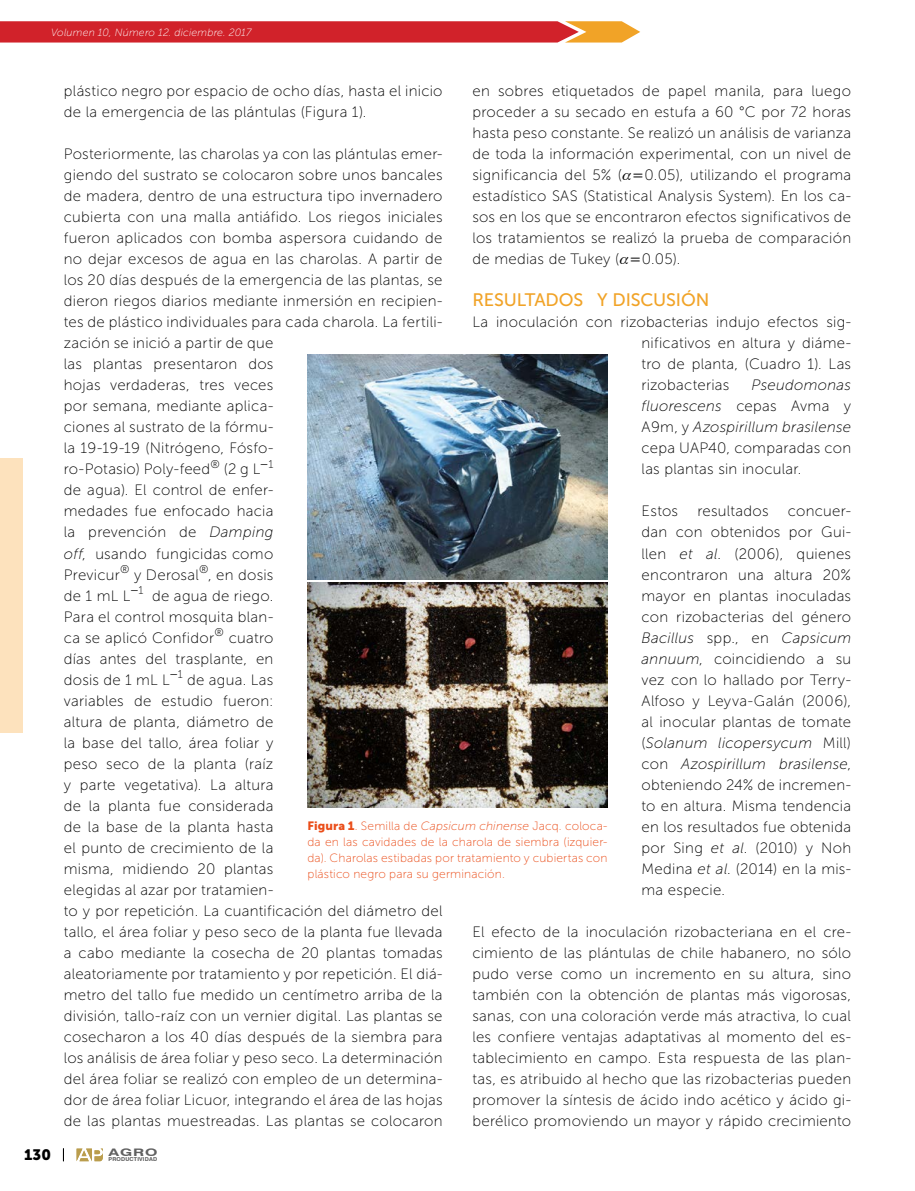
<style>
.page{position:relative;width:915px;height:1191px;background:#fff}
.page>*{position:absolute;margin:0;border:0;box-sizing:border-box;transform-origin:0 0}
.t1{font:18px "Museo Sans 500";letter-spacing:-.005em;color:#f1a327}
.t2{font:15px/21px "Museo Sans 100";letter-spacing:.02em;color:#000;text-align:justify}
.t3{font:15px "Museo Sans 900";color:#000}
.t4{font:300 13.5px "The Sans 3";color:#fff}
.t5{font:12px/16.2px "Museo Sans 100";letter-spacing:.015em;color:#ea4d19;text-align:justify}
.t6{font:11.25px "Museo Sans 100";color:#000}
.t7{font:italic 10.5px "Museo Sans 100";letter-spacing:.02em;color:#fff}
.t8{font:700 10.35px "Swiss 721 BT";color:#000;scale:1.52 1}
.t9{font:700 5.4px "Swiss 721 BT";letter-spacing:.03em;color:#000}
.s1{font-style:italic}
.s2{font-family:"Museo Sans 900"}
</style>
<div class="page">
<svg style="left:77px;top:1148px;width:26px;height:13px"></svg>
<svg style="left:63px;top:1148px;width:1px;height:13px"></svg>
<div style="left:0;top:458px;width:22px;height:275px;background:#fde2bd"></div>
<svg style="left:0;top:21px;width:640px;height:22px;background:#d63936"></svg>
<img style="left:307px;top:355px;width:300px;height:224px">
<img style="left:307px;top:582px;width:300px;height:225px">
<p class="t4" style="left:51px;top:21px;width:274px">Biofertilizantes y producción de caña de azúcar</p>
<p class="t7" style="left:51px;top:27px;width:202px">Volumen 10, Número 12. diciembre. 2017</p>
<p class="t2" style="left:472px;top:81px;width:380px">en sobres etiquetados de papel manila, para luego proceder a su secado en estufa a 60 °C por 72 horas hasta peso constante. Se realizó un análisis de varianza de toda la información experimental, con un nivel de significancia del 5% (</p>
<p class="t2" style="left:64px;top:81px;width:380px">plástico negro por espacio de ocho días, hasta el inicio de la emergencia de las plántulas (Figura 1).</p>
<p class="t2" style="left:64px;top:144px;width:380px;text-align:left">Posteriormente, las charolas ya con las plántulas emer&shy;giendo del sustrato se colocaron sobre unos bancales de madera, dentro de una estructura tipo invernadero cubierta con una malla antiáfido. Los riegos iniciales fueron aplicados con bomba aspersora cuidando de no dejar excesos de agua en las charolas. A partir de los 20 días después de la emergencia de las plantas, se dieron riegos diarios mediante inmersión en recipien&shy;tes de plástico individuales para cada charola. La fertili&shy;zación se inició a partir de que<br>las plantas presentaron dos<br>hojas verdaderas, tres veces<br>por semana, mediante aplica-<br>ciones al sustrato de la fórmu-<br>la 19-19-19 (Nitrógeno, Fósfo-<br>ro-Potasio) Poly-feed<sup>®</sup> (2 g L</p>
<p class="t2" style="left:472px;top:165px;width:380px;text-indent:172px">0.05), utilizando el programa estadístico SAS (Statistical Analysis System). En los ca&shy;sos en los que se encontraron efectos significativos de los tratamientos se realizó la prueba de comparación de medias de Tukey (</p>
<p class="t2" style="left:641px;top:249px;width:40px">0.05).</p>
<p class="t1" style="left:472px;top:290px;width:238px">RESULTADOS Y DISCUSIÓN</p>
<p class="t2" style="left:641px;top:312px;width:211px;text-indent:-169px">La inoculación con rizobacterias indujo efectos sig&shy;nificativos en altura y diáme&shy;tro de planta, (Cuadro 1). Las rizobacterias</p>
<p class="t2" style="left:641px;top:375px;width:211px;text-indent:110px"><span class="s1">Pseudomonas fluorescens</span> cepas Avma y A9m, y <span class="s1">Azospirillum brasilense </span>cepa UAP40, comparadas con las plantas sin inocular.</p>
<p class="t2" style="left:641px;top:501px;width:38px">Estos</p>
<p class="t2" style="left:697px;top:501px;width:73px">resultados</p>
<p class="t6" style="left:268px;top:458px;width:6px">1</p>
<p class="t2" style="left:64px;top:480px;width:211px">de agua). El control de enfer&shy;medades fue enfocado hacia la prevención de <span class="s1">Damping off</span>, usando fungicidas como Previcur</p>
<p class="t2" style="left:641px;top:501px;width:211px;text-indent:146px">concuer&shy;dan con obtenidos por Gui&shy;llen <span class="s1">et al</span>. (2006), quienes encontraron una altura 20% mayor en plantas inoculadas con rizobacterias del género <span class="s1">Bacillus</span> spp., en <span class="s1">Capsicum annuum</span>, coincidiendo a su vez con lo hallado por Terry-Alfoso y Leyva-Galán (2006), al inocular plantas de tomate (<span class="s1">Solanum licopersycum</span> Mill) con <span class="s1">Azospirillum brasilense</span>, obteniendo 24% de incremen&shy;to en altura. Misma tendencia en los resultados fue obtenida por Sing <span class="s1">et al</span>. (2010) y Noh Medina <span class="s1">et al</span>. (2014) en la mis&shy;ma especie.</p>
<p class="t2" style="left:472px;top:921px;width:380px">El efecto de la inoculación rizobacteriana en el cre&shy;cimiento de las plántulas de chile habanero, no sólo pudo verse como un incremento en su altura, sino también con la obtención de plantas más vigorosas, sanas, con una coloración verde más atractiva, lo cual les confiere ventajas adaptativas al momento del es&shy;tablecimiento en campo. Esta respuesta de las plan&shy;tas, es atribuido al hecho que las rizobacterias pueden promover la síntesis de ácido indo acético y ácido gi&shy;berélico promoviendo un mayor y rápido crecimiento</p>
<p class="t6" style="left:120px;top:563px;width:11px">®</p>
<p class="t6" style="left:199px;top:563px;width:11px">®</p>
<p class="t2" style="left:134px;top:564px;width:66px">y Derosal</p>
<p class="t2" style="left:208px;top:564px;width:67px">, en dosis</p>
<p class="t6" style="left:139px;top:584px;width:6px">1</p>
<p class="t2" style="left:64px;top:585px;width:211px;text-indent:88px">de agua de riego.<br>Para el control mosquita blan&shy;ca se aplicó Confidor</p>
<p class="t2" style="left:64px;top:585px;width:68px">de 1 mL L</p>
<p class="t6" style="left:214px;top:626px;width:11px">®</p>
<p class="t2" style="left:64px;top:627px;width:211px;text-indent:165px">cuatro días antes del trasplante, en dosis de 1 mL L</p>
<p class="t6" style="left:178px;top:668px;width:6px">1</p>
<p class="t2" style="left:64px;top:669px;width:380px;text-align:left;text-indent:123px">de agua. Las<br>variables de estudio fueron:<br>altura de planta, diámetro de<br>la base del tallo, área foliar y<br>peso seco de la planta (raíz<br>y parte vegetativa). La altura<br>de la planta fue considerada<br>de la base de la planta hasta<br>el punto de crecimiento de la<br>misma, midiendo 20 plantas<br>elegidas al azar por tratamien-<br>to y por repetición. La cuantificación del diámetro del tallo, el área foliar y peso seco de la planta fue llevada a cabo mediante la cosecha de 20 plantas tomadas aleatoriamente por tratamiento y por repetición. El diá&shy;metro del tallo fue medido un centímetro arriba de la división, tallo-raíz con un vernier digital. Las plantas se cosecharon a los 40 días después de la siembra para los análisis de área foliar y peso seco. La determinación del área foliar se realizó con empleo de un determina&shy;dor de área foliar Licuor, integrando el área de las hojas de las plantas muestreadas. Las plantas se colocaron</p>
<p class="t5" style="left:307px;top:817px;width:301px"><span class="s2">Figura 1</span>. Semilla de <span class="s1">Capsicum chinense</span> Jacq. coloca&shy;da en las cavidades de la charola de siembra (izquier&shy;da). Charolas estibadas por tratamiento y cubiertas con plástico negro para su germinación.</p>
<p class="t3" style="left:24px;top:1146px;width:28px">130</p>
<p class="t8" style="left:108px;top:1145px;width:34px">AGRO</p>
<p class="t9" style="left:108px;top:1155px;width:50px">PRODUCTIVIDAD</p>
</div>
